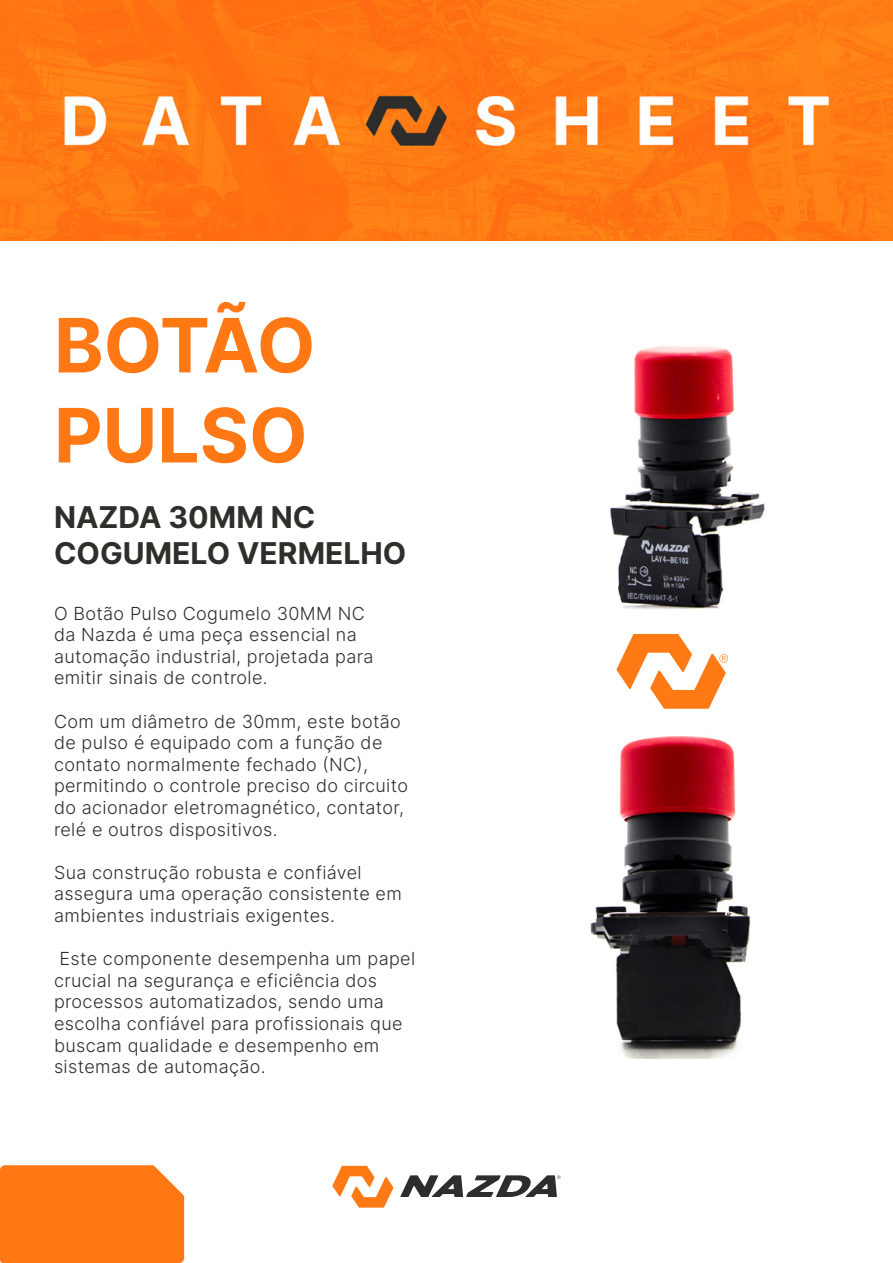
<style>
.page{position:relative;width:893px;height:1263px;background:#fff}
.page>*{position:absolute;margin:0;border:0;box-sizing:border-box;transform-origin:0 0}
.t1{font:700 75px/90px "Inter";color:#ff7814}
.t2{font:700 30px/36px "Inter";color:#2e2e2b}
.t3{font:300 18px/21.6px "Inter";letter-spacing:.02em;color:#2e2e2b}
</style>
<div class="page">
<img style="left:0;top:0;width:893px;height:241px">
<svg style="left:332px;top:1166px;width:61px;height:41px"></svg>
<svg style="left:400px;top:1175px;width:161px;height:22px"></svg>
<div style="left:0;top:1165px;width:184px;height:98px;background:#ff7814"></div>
<img style="left:590px;top:736px;width:161px;height:323px">
<img style="left:610px;top:345px;width:155px;height:289px">
<svg style="left:616px;top:634px;width:112px;height:75px"></svg>
<h1 class="t1" style="left:54px;top:299px;width:263px">BOTÃO<br>PULSO</h1>
<h2 class="t2" style="left:54px;top:499px;width:354px">NAZDA 30MM NC<br>COGUMELO VERMELHO</h2>
<p class="t3" style="left:54px;top:602px;width:321px">O Botão Pulso Cogumelo 30MM NC da Nazda é uma peça essencial na automação industrial, projetada para emitir sinais de controle.</p>
<p class="t3" style="left:54px;top:710px;width:356px">Com um diâmetro de 30mm, este botão de pulso é equipado com a função de contato normalmente fechado (NC), permitindo o controle preciso do circuito do acionador eletromagnético, contator, relé e outros dispositivos.</p>
<p class="t3" style="left:54px;top:861px;width:349px">Sua construção robusta e confiável assegura uma operação consistente em ambientes industriais exigentes.</p>
<p class="t3" style="left:54px;top:947px;width:363px;text-indent:5px">Este componente desempenha um papel crucial na segurança e eficiência dos processos automatizados, sendo uma escolha confiável para profissionais que buscam qualidade e desempenho em sistemas de automação.</p>
</div>
